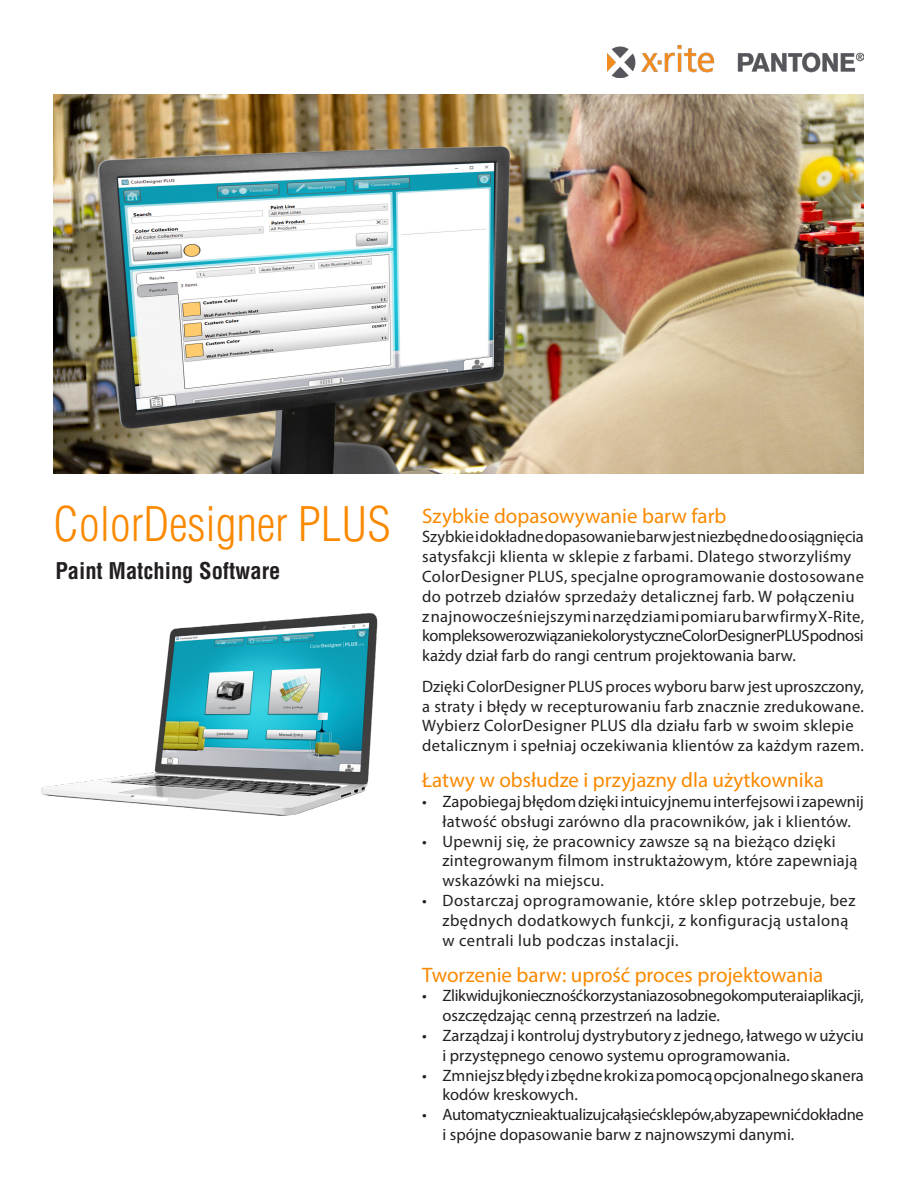
<style>
.page{position:relative;width:918px;height:1188px;background:#fff}
.page>*{position:absolute;margin:0;border:0;box-sizing:border-box;transform-origin:0 0}
.t1{font:300 condensed 46.5px "Helvetica LT Std";color:#fa8900}
.t2{font:700 condensed 22.5px "Helvetica LT Std";color:#231f20}
.t3{font:21px "Myriad Pro";color:#fa8900}
.t4{font:16.5px/19.8px "Myriad Pro";letter-spacing:.015em;color:#231f20}
.t5{font:16.5px/19.8px "Myriad Pro";letter-spacing:-.02em;color:#231f20}
.t6{font:16.5px/19.8px "Myriad Pro";letter-spacing:-.025em;color:#231f20}
</style>
<div class="page">
<img style="left:607px;top:45px;width:257px;height:32px">
<img style="left:53px;top:94px;width:810px;height:379px">
<img style="left:41px;top:613px;width:337px;height:203px">
<p class="t1" style="left:53px;top:495px;width:339px">ColorDesigner PLUS</p>
<p class="t3" style="left:422px;top:503px;width:306px">Szybkie dopasowywanie barw farb</p>
<p class="t4" style="left:422px;top:527px;width:443px">Szybkie i dokładne dopasowanie barw jest niezbędne do osiągnięcia satysfakcji klienta w sklepie z farbami. Dlatego stworzyliśmy ColorDesigner PLUS, specjalne oprogramowanie dostosowane do potrzeb działów sprzedaży detalicznej farb. W połączeniu z najnowocześniejszymi narzędziami pomiaru barw firmy X-Rite, kompleksowe rozwiązanie kolorystyczne ColorDesigner PLUS podnosi każdy dział farb do rangi centrum projektowania barw.</p>
<p class="t4" style="left:422px;top:676px;width:443px">Dzięki ColorDesigner PLUS proces wyboru barw jest uproszczony, a straty i błędy w recepturowaniu farb znacznie zredukowane.<br>Wybierz ColorDesigner PLUS dla działu farb w swoim sklepie detalicznym i spełniaj oczekiwania klientów za każdym razem.</p>
<p class="t3" style="left:422px;top:767px;width:403px">Łatwy w obsłudze i przyjazny dla użytkownika</p>
<p class="t4" style="left:422px;top:791px;width:443px;text-align:center">• Zapobiegaj błędom dzięki intuicyjnemu interfejsowi i zapewnij łatwość obsługi zarówno dla pracowników, jak i klientów.</p>
<p class="t4" style="left:443px;top:831px;width:416px;text-indent:-20px">• Upewnij się, że pracownicy zawsze są na bieżąco dzięki zintegrowanym filmom instruktażowym, które zapewniają wskazówki na miejscu.</p>
<p class="t4" style="left:443px;top:890px;width:414px;text-indent:-20px">• Dostarczaj oprogramowanie, które sklep potrzebuje, bez zbędnych dodatkowych funkcji, z konfiguracją ustaloną w centrali lub podczas instalacji.</p>
<p class="t3" style="left:422px;top:962px;width:403px">Tworzenie barw: uprość proces projektowania</p>
<p class="t6" style="left:443px;top:986px;width:423px;text-indent:-20px">• Zlikwiduj konieczność korzystania z osobnego komputera i aplikacji, oszczędzając cenną przestrzeń na ladzie.</p>
<p class="t4" style="left:443px;top:1025px;width:423px;text-indent:-20px">• Zarządzaj i kontroluj dystrybutory z jednego, łatwego w użyciu i przystępnego cenowo systemu oprogramowania.</p>
<p class="t4" style="left:443px;top:1065px;width:423px;text-indent:-20px">• Zmniejsz błędy i zbędne kroki za pomocą opcjonalnego skanera kodów kreskowych.</p>
<p class="t5" style="left:443px;top:1105px;width:423px;text-indent:-20px">• Automatycznie aktualizuj całą sieć sklepów, aby zapewnić dokładne i spójne dopasowanie barw z najnowszymi danymi.</p>
<p class="t2" style="left:55px;top:556px;width:227px">Paint Matching Software</p>
</div>
